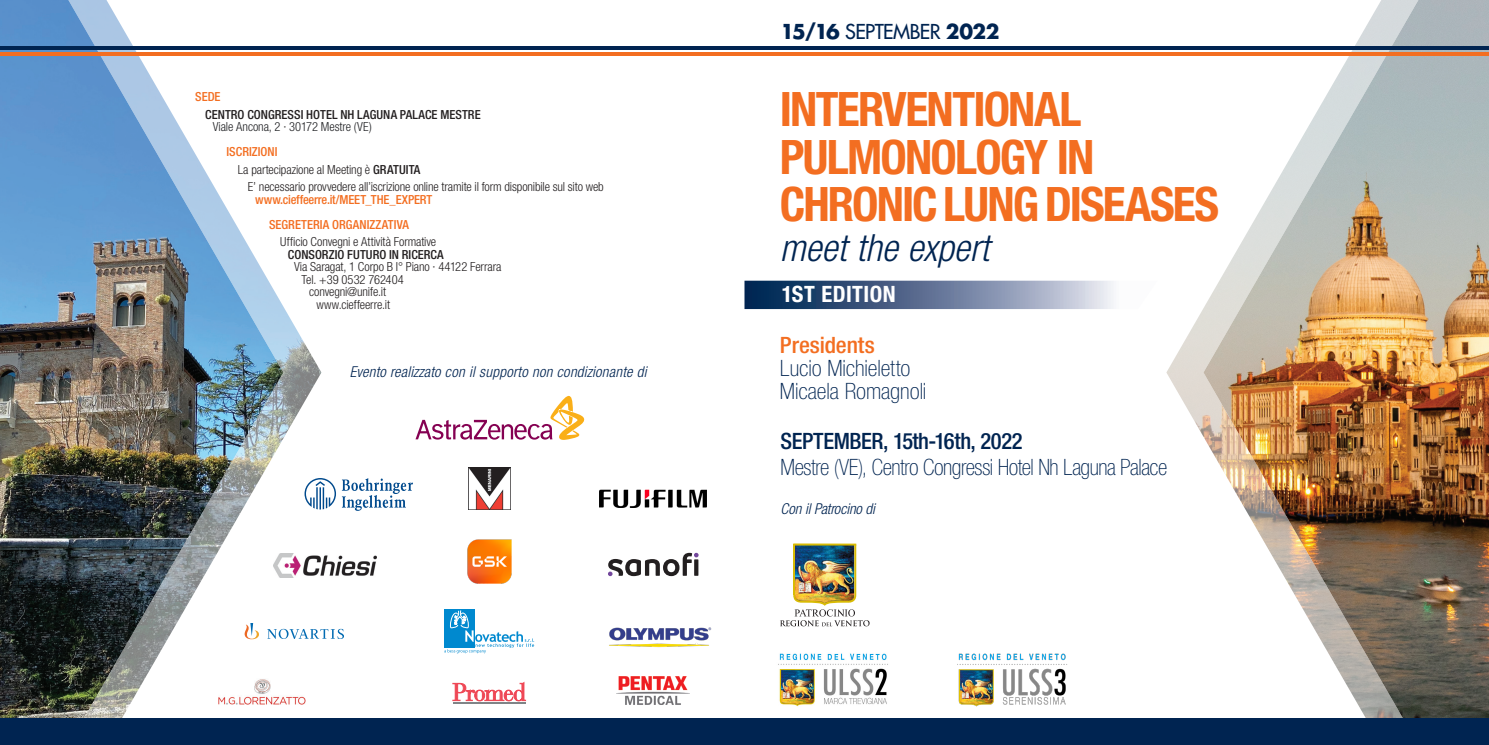
<style>
.page{position:relative;width:1489px;height:745px;background:#fff}
.page>*{position:absolute;margin:0;border:0;box-sizing:border-box;transform-origin:0 0}
.t1{font:700 condensed 47.5px "Helvetica Neue LT Std";letter-spacing:-.04em;color:#f36e21}
.t2{font:italic 300 condensed 37.5px "Helvetica Neue LT Std";color:#002451}
.t3{font:100 condensed 22.5px "Helvetica Neue LT Std";letter-spacing:-.01em;color:#002451}
.t4{font:100 condensed 22.5px "Helvetica Neue LT Std";letter-spacing:-.01em;color:#002451;scale:1.04 1}
.t5{font:500 condensed 22.5px "Helvetica Neue LT Std";letter-spacing:-.02em;color:#002451}
.t6{font:500 condensed 22.5px "Helvetica Neue LT Std";letter-spacing:-.005em;color:#f36e21;scale:1.04 1}
.t7{font:700 condensed 22.5px "Helvetica Neue LT Std";letter-spacing:.02em;color:#fff}
.t8{font:700 20px "Futura";letter-spacing:-.025em;color:#002451}
.t9{font:italic 300 condensed 15px "Helvetica Neue LT Std";letter-spacing:.015em;color:#002451}
.t10{font:italic 300 condensed 15px "Helvetica Neue LT Std";letter-spacing:-.005em;color:#002451}
.t11{font:300 condensed 12.5px "Helvetica Neue LT Std";letter-spacing:-.01em;color:#231f20}
.t12{font:500 condensed 12.5px "Helvetica Neue LT Std";color:#f36e21}
.t13{font:500 condensed 12.5px "Helvetica Neue LT Std";letter-spacing:.005em;color:#231f20}
.t14{font:300 condensed 12.5px "Helvetica Neue LT Std";letter-spacing:-.01em;color:#202124}
.s1{color:#231f20}
.s2{font-weight:500}
.s3{font-weight:400}
</style>
<div class="page">
<img style="left:1166px;top:309px;width:37px;height:127px">
<img style="left:1203px;top:0;width:285px;height:718px">
<img style="left:283px;top:306px;width:38px;height:399px">
<img style="left:0;top:0;width:283px;height:718px">
<hr style="left:0;top:46px;width:1488px;height:4px;background:#002451">
<hr style="left:0;top:52px;width:1488px;height:4px;background:#f36e21">
<div style="left:0;top:718px;width:1488px;height:26px;background:#002451"></div>
<svg style="left:744px;top:280px;width:370px;height:29px;background:#697c9b"></svg>
<img style="left:468px;top:467px;width:43px;height:42px">
<svg style="left:415px;top:395px;width:170px;height:45px"></svg>
<img style="left:274px;top:553px;width:102px;height:24px">
<svg style="left:244px;top:622px;width:100px;height:16px"></svg>
<img style="left:599px;top:489px;width:107px;height:18px">
<img style="left:609px;top:627px;width:103px;height:20px">
<svg style="left:444px;top:609px;width:90px;height:44px"></svg>
<img style="left:467px;top:539px;width:45px;height:45px">
<svg style="left:608px;top:552px;width:90px;height:23px"></svg>
<img style="left:218px;top:678px;width:88px;height:26px">
<hr style="left:453px;top:702px;width:72px;height:1px;background:#7f8487">
<svg style="left:452px;top:681px;width:73px;height:19px"></svg>
<svg style="left:304px;top:477px;width:32px;height:32px"></svg>
<svg style="left:342px;top:478px;width:71px;height:32px"></svg>
<img style="left:616px;top:676px;width:74px;height:27px">
<img style="left:778px;top:653px;width:110px;height:54px">
<img style="left:957px;top:653px;width:110px;height:54px">
<hr style="left:793px;top:543px;width:63px;height:2px;background:#d9bb04">
<img style="left:780px;top:544px;width:89px;height:82px">
<p class="t12" style="left:195px;top:89px;width:27px">SEDE</p>
<p class="t13" style="left:205px;top:107px;width:277px">CENTRO CONGRESSI HOTEL NH LAGUNA PALACE MESTRE</p>
<p class="t14" style="left:213px;top:119px;width:161px">Viale Ancona, 2 <span class="s1">·</span> 30172 Mestre (VE)</p>
<p class="t12" style="left:226px;top:144px;width:52px">ISCRIZIONI</p>
<p class="t11" style="left:238px;top:162px;width:184px">La partecipazione al Meeting è <span class="s2">GRATUITA</span></p>
<p class="t11" style="left:248px;top:179px;width:357px">E’ necessario provvedere all’iscrizione online tramite il form disponibile sul sito web</p>
<p class="t12" style="left:255px;top:192px;width:179px">www.cieffeerre.it/MEET_THE_EXPERT</p>
<p class="t12" style="left:269px;top:217px;width:141px">SEGRETERIA ORGANIZZATIVA</p>
<p class="t11" style="left:280px;top:234px;width:157px">Ufficio Convegni e Attività Formative</p>
<p class="t13" style="left:288px;top:247px;width:157px">CONSORZIO FUTURO IN RICERCA</p>
<p class="t11" style="left:294px;top:259px;width:209px">Via Saragat, 1 Corpo B I° Piano · 44122 Ferrara</p>
<p class="t11" style="left:301px;top:272px;width:104px">Tel. +39 0532 762404</p>
<p class="t11" style="left:309px;top:284px;width:78px">convegni@unife.it</p>
<p class="t11" style="left:316px;top:297px;width:75px">www.cieffeerre.it</p>
<p class="t9" style="left:350px;top:362px;width:298px">Evento realizzato con il supporto non condizionante di</p>
<p class="t8" style="left:780px;top:19px;width:220px">15/16 <span class="s3">SEPTEMBER</span> 2022</p>
<p class="t1" style="left:779px;top:80px;width:303px">INTERVENTIONAL</p>
<p class="t1" style="left:779px;top:128px;width:316px">PULMONOLOGY IN</p>
<p class="t1" style="left:779px;top:175px;width:441px">CHRONIC LUNGDISEASES</p>
<p class="t2" style="left:779px;top:226px;width:211px">meet the expert</p>
<p class="t7" style="left:781px;top:280px;width:116px">1ST EDITION</p>
<p class="t6" style="left:780px;top:331px;width:93px">Presidents</p>
<p class="t4" style="left:780px;top:355px;width:127px">Lucio Michieletto</p>
<p class="t4" style="left:780px;top:378px;width:142px">Micaela Romagnoli</p>
<p class="t5" style="left:780px;top:427px;width:244px">SEPTEMBER, 15th-16th, 2022</p>
<p class="t3" style="left:780px;top:454px;width:388px">Mestre (VE), Centro Congressi Hotel Nh Laguna Palace</p>
<p class="t10" style="left:780px;top:500px;width:96px">Con il Patrocino di</p>
</div>
